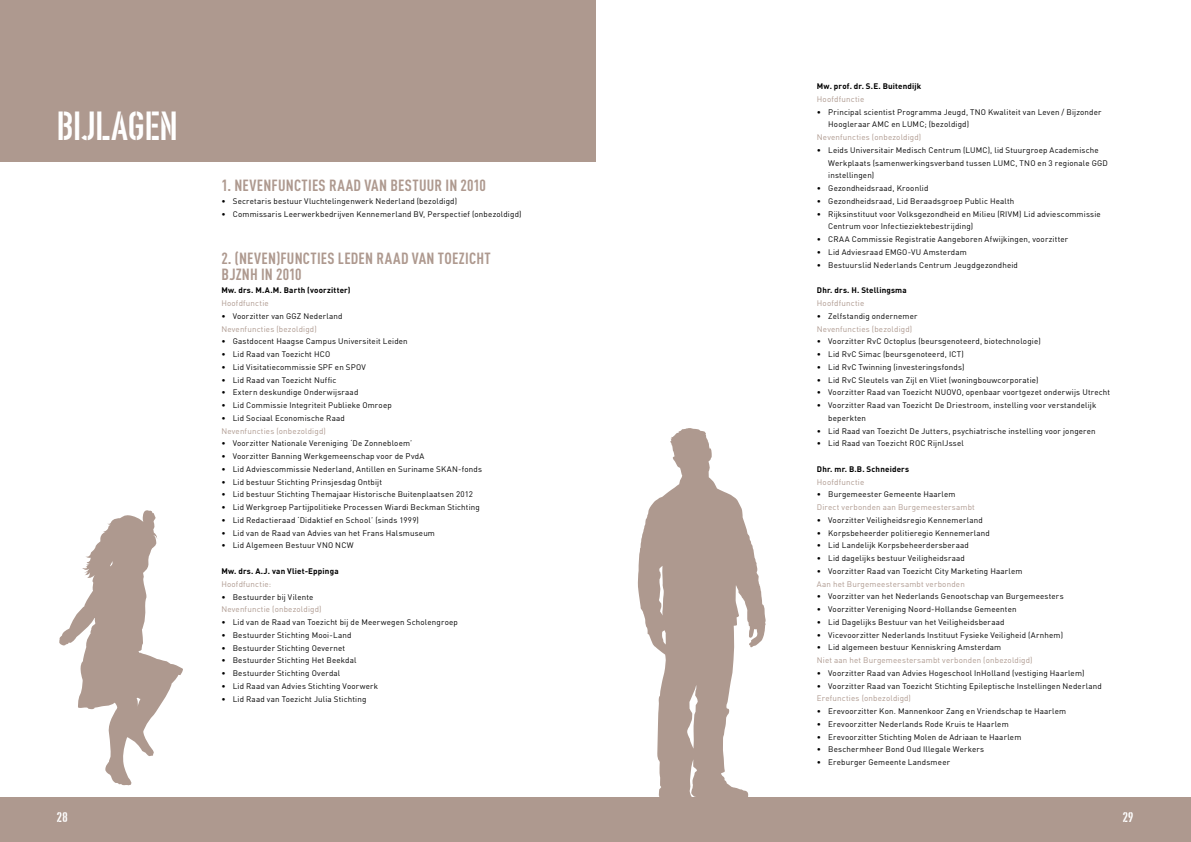
<style>
.page{position:relative;width:1191px;height:842px;background:#fff}
.page>*{position:absolute;margin:0;border:0;box-sizing:border-box;transform-origin:0 0}
.t1{font:40px "DIN Template";letter-spacing:.005em;color:#fff}
.t2{font:700 condensed 16px/16px "DINOT";letter-spacing:.015em;color:#ae998f}
.t3{font:14px "DIN Template";color:#fff}
.t4{font:8px/12.8px "DINOT";letter-spacing:.02em;color:#000}
.t5{font:8px "DINOT";letter-spacing:.02em;color:#ae998f}
.t6{font:700 8px "DINOT";letter-spacing:.02em;color:#000}
</style>
<div class="page">
<div style="left:0;top:797px;width:1191px;height:45px;background:#ae998f"></div>
<div style="left:0;top:0;width:595px;height:162px;background:#ae998f"></div>
<svg style="left:59px;top:510px;width:124px;height:275px"></svg>
<svg style="left:638px;top:428px;width:128px;height:369px;fill:#ae998f"></svg>
<h1 class="t1" style="left:57px;top:105px;width:122px">BIJLAGEN</h1>
<h2 class="t2" style="left:221px;top:177px;width:266px">1. NEVENFUNCTIES RAAD VAN BESTUUR IN 2010</h2>
<p class="t4" style="left:221px;top:194px;width:237px">• Secretaris bestuur Vluchtelingenwerk Nederland (bezoldigd)</p>
<p class="t4" style="left:221px;top:207px;width:301px">• Commissaris Leerwerkbedrijven Kennemerland BV, Perspectief (onbezoldigd)</p>
<h2 class="t2" style="left:221px;top:250px;width:271px">2. (NEVEN)FUNCTIES LEDEN RAAD VAN TOEZICHT<br>BJZNH</h2>
<h2 class="t2" style="left:261px;top:266px;width:42px">IN 2010</h2>
<p class="t6" style="left:221px;top:285px;width:131px">Mw. drs. M .A.M . Barth (voorzitter)</p>
<p class="t5" style="left:221px;top:298px;width:49px">Hoofdfunctie</p>
<p class="t4" style="left:221px;top:309px;width:123px">• Voorzitter van GGZ Nederland</p>
<p class="t5" style="left:221px;top:323px;width:97px">Nevenfuncties (bezoldigd)</p>
<p class="t4" style="left:221px;top:335px;width:188px">• Gastdocent Haagse Campus Universiteit Leiden</p>
<p class="t4" style="left:221px;top:348px;width:110px">• Lid Raad van Toezicht HCO</p>
<p class="t4" style="left:221px;top:360px;width:146px">• Lid Visitatiecommissie SPF en SPOV</p>
<p class="t4" style="left:221px;top:373px;width:116px">• Lid Raad van Toezicht Nuffic</p>
<p class="t4" style="left:221px;top:386px;width:138px">• Extern deskundige Onderwijsraad</p>
<p class="t4" style="left:221px;top:399px;width:172px">• Lid Commissie Integriteit Publieke Omroep</p>
<p class="t4" style="left:221px;top:411px;width:125px">• Lid Sociaal Economische Raad</p>
<p class="t5" style="left:221px;top:425px;width:106px">Nevenfuncties (onbezoldigd)</p>
<p class="t4" style="left:221px;top:437px;width:192px">• Voorzitter Nationale Vereniging ‘De Zonnebloem’</p>
<p class="t4" style="left:221px;top:450px;width:205px">• Voorzitter Banning Werkgemeenschap voor de PvdA</p>
<p class="t4" style="left:221px;top:462px;width:262px">• Lid Adviescommissie Nederland, Antillen en Suriname SKAN-fonds</p>
<p class="t4" style="left:221px;top:475px;width:162px">• Lid bestuur Stichting Prinsjesdag Ontbijt</p>
<p class="t4" style="left:221px;top:488px;width:253px">• Lid bestuur Stichting Themajaar Historische Buitenplaatsen 2012</p>
<p class="t4" style="left:221px;top:501px;width:260px">• Lid Werkgroep Partijpolitieke Processen Wiardi Beckman Stichting</p>
<p class="t4" style="left:221px;top:513px;width:199px">• Lid Redactieraad ‘Didaktief en School’ (sinds 1999)</p>
<p class="t4" style="left:221px;top:526px;width:215px">• Lid van de Raad van Advies van het Frans Halsmuseum</p>
<p class="t4" style="left:221px;top:539px;width:134px">• Lid Algemeen Bestuur VNO NCW</p>
<p class="t6" style="left:221px;top:566px;width:119px">Mw. drs. A.J. van Vliet-Eppinga</p>
<p class="t5" style="left:221px;top:578px;width:51px">Hoofdfunctie:</p>
<p class="t4" style="left:221px;top:590px;width:93px">• Bestuurder bij Vilente</p>
<p class="t5" style="left:221px;top:604px;width:102px">Nevenfunctie (onbezoldigd)</p>
<p class="t4" style="left:221px;top:615px;width:238px">• Lid van de Raad van Toezicht bij de Meerwegen Scholengroep</p>
<p class="t4" style="left:221px;top:628px;width:131px">• Bestuurder Stichting Mooi-Land</p>
<p class="t4" style="left:221px;top:641px;width:125px">• Bestuurder Stichting Oevernet</p>
<p class="t4" style="left:221px;top:654px;width:137px">• Bestuurder Stichting Het Beekdal</p>
<p class="t4" style="left:221px;top:666px;width:120px">• Bestuurder Stichting Overdal</p>
<p class="t4" style="left:221px;top:679px;width:158px">• Lid Raad van Advies Stichting Voorwerk</p>
<p class="t4" style="left:221px;top:692px;width:146px">• Lid Raad van Toezicht Julia Stichting</p>
<p class="t6" style="left:817px;top:81px;width:106px">Mw. prof. dr. S.E. Buitendijk</p>
<p class="t5" style="left:817px;top:94px;width:49px">Hoofdfunctie</p>
<p class="t4" style="left:828px;top:105px;width:275px;text-indent:-11px">• Principal scientist Programma Jeugd, TNO Kwaliteit van Leven / Bijzonder<br>Hoogleraar AMC en LUMC; (bezoldigd)</p>
<p class="t5" style="left:817px;top:132px;width:106px">Nevenfuncties (onbezoldigd)</p>
<p class="t4" style="left:828px;top:143px;width:281px;text-indent:-11px">• Leids Universitair Medisch Centrum (LUMC), lid Stuurgroep Academische<br>Werkplaats (samenwerkingsverband tussen LUMC, TNO en 3 regionale GGD instellingen)</p>
<p class="t4" style="left:817px;top:182px;width:113px">• Gezondheidsraad, Kroonlid</p>
<p class="t4" style="left:817px;top:194px;width:199px">• Gezondheidsraad, Lid Beraadsgroep Public Health</p>
<p class="t4" style="left:828px;top:207px;width:274px;text-indent:-11px">• Rijksinstituut voor Volksgezondheid en Milieu (RIVM) Lid adviescommissie<br>Centrum voor Infectieziektebestrijding)</p>
<p class="t4" style="left:817px;top:233px;width:253px">• CRAA Commissie Registratie Aangeboren Afwijkingen, voorzitter</p>
<p class="t4" style="left:817px;top:245px;width:151px">• Lid Adviesraad EMGO-VU Amsterdam</p>
<p class="t4" style="left:817px;top:258px;width:203px">• Bestuurslid Nederlands Centrum Jeugdgezondheid</p>
<p class="t6" style="left:817px;top:285px;width:91px">Dhr. drs. H. Stellingsma</p>
<p class="t5" style="left:817px;top:298px;width:49px">Hoofdfunctie</p>
<p class="t4" style="left:817px;top:309px;width:102px">• Zelfstandig ondernemer</p>
<p class="t5" style="left:817px;top:323px;width:97px">Nevenfuncties (bezoldigd)</p>
<p class="t4" style="left:817px;top:335px;width:225px">• Voorzitter RvC Octoplus (beursgenoteerd, biotechnologie)</p>
<p class="t4" style="left:817px;top:347px;width:148px">• Lid RvC Simac (beursgenoteerd, ICT)</p>
<p class="t4" style="left:817px;top:360px;width:149px">• Lid RvC Twinning (investeringsfonds)</p>
<p class="t4" style="left:817px;top:373px;width:223px">• Lid RvC Sleutels van Zijl en Vliet (woningbouwcorporatie)</p>
<p class="t4" style="left:817px;top:386px;width:295px">• Voorzitter Raad van Toezicht NUOVO, openbaar voortgezet onderwijs Utrecht</p>
<p class="t4" style="left:828px;top:398px;width:269px;text-indent:-11px">• Voorzitter Raad van Toezicht De Driestroom, instelling voor verstandelijk beperkten</p>
<p class="t4" style="left:817px;top:424px;width:280px">• Lid Raad van Toezicht De Jutters, psychiatrische instelling voor jongeren</p>
<p class="t4" style="left:817px;top:437px;width:148px">• Lid Raad van Toezicht ROC RijnIJssel</p>
<p class="t6" style="left:817px;top:463px;width:94px">Dhr. mr. B.B. Schneiders</p>
<p class="t5" style="left:817px;top:476px;width:49px">Hoofdfunctie</p>
<p class="t4" style="left:817px;top:488px;width:140px">• Burgemeester Gemeente Haarlem</p>
<p class="t5" style="left:817px;top:502px;width:159px">Direct verbonden aan Burgemeestersambt</p>
<p class="t4" style="left:817px;top:513px;width:167px">• Voorzitter Veiligheidsregio Kennemerland</p>
<p class="t4" style="left:817px;top:526px;width:175px">• Korpsbeheerder politieregio Kennemerland</p>
<p class="t4" style="left:817px;top:539px;width:153px">• Lid Landelijk Korpsbeheerdersberaad</p>
<p class="t4" style="left:817px;top:551px;width:149px">• Lid dagelijks bestuur Veiligheidsraad</p>
<p class="t4" style="left:817px;top:564px;width:207px">• Voorzitter Raad van Toezicht City Marketing Haarlem</p>
<p class="t5" style="left:817px;top:578px;width:149px">Aan het Burgemeestersambt verbonden</p>
<p class="t4" style="left:817px;top:590px;width:248px">• Voorzitter van het Nederlands Genootschap van Burgemeesters</p>
<p class="t4" style="left:817px;top:602px;width:201px">• Voorzitter Vereniging Noord-Hollandse Gemeenten</p>
<p class="t4" style="left:817px;top:615px;width:189px">• Lid Dagelijks Bestuur van het Veiligheidsberaad</p>
<p class="t4" style="left:817px;top:628px;width:248px">• Vicevoorzitter Nederlands Instituut Fysieke Veiligheid (Arnhem)</p>
<p class="t4" style="left:817px;top:641px;width:186px">• Lid algemeen bestuur Kenniskring Amsterdam</p>
<p class="t5" style="left:817px;top:655px;width:217px">Niet aan het Burgemeestersambt verbonden (onbezoldigd)</p>
<p class="t4" style="left:817px;top:666px;width:269px">• Voorzitter Raad van Advies Hogeschool InHolland (vestiging Haarlem)</p>
<p class="t4" style="left:817px;top:679px;width:286px">• Voorzitter Raad van Toezicht Stichting Epileptische Instellingen Nederland</p>
<p class="t5" style="left:817px;top:693px;width:96px">Erefuncties (onbezoldigd)</p>
<p class="t4" style="left:817px;top:704px;width:251px">• Erevoorzitter Kon. Mannenkoor Zang en Vriendschap te Haarlem</p>
<p class="t4" style="left:817px;top:717px;width:193px">• Erevoorzitter Nederlands Rode Kruis te Haarlem</p>
<p class="t4" style="left:817px;top:730px;width:206px">• Erevoorzitter Stichting Molen de Adriaan te Haarlem</p>
<p class="t4" style="left:817px;top:743px;width:169px">• Beschermheer Bond Oud Illegale Werkers</p>
<p class="t4" style="left:817px;top:755px;width:135px">• Ereburger Gemeente Landsmeer</p>
<h3 class="t3" style="left:57px;top:810px;width:12px">28</h3>
<h3 class="t3" style="left:1122px;top:810px;width:12px">29</h3>
</div>
